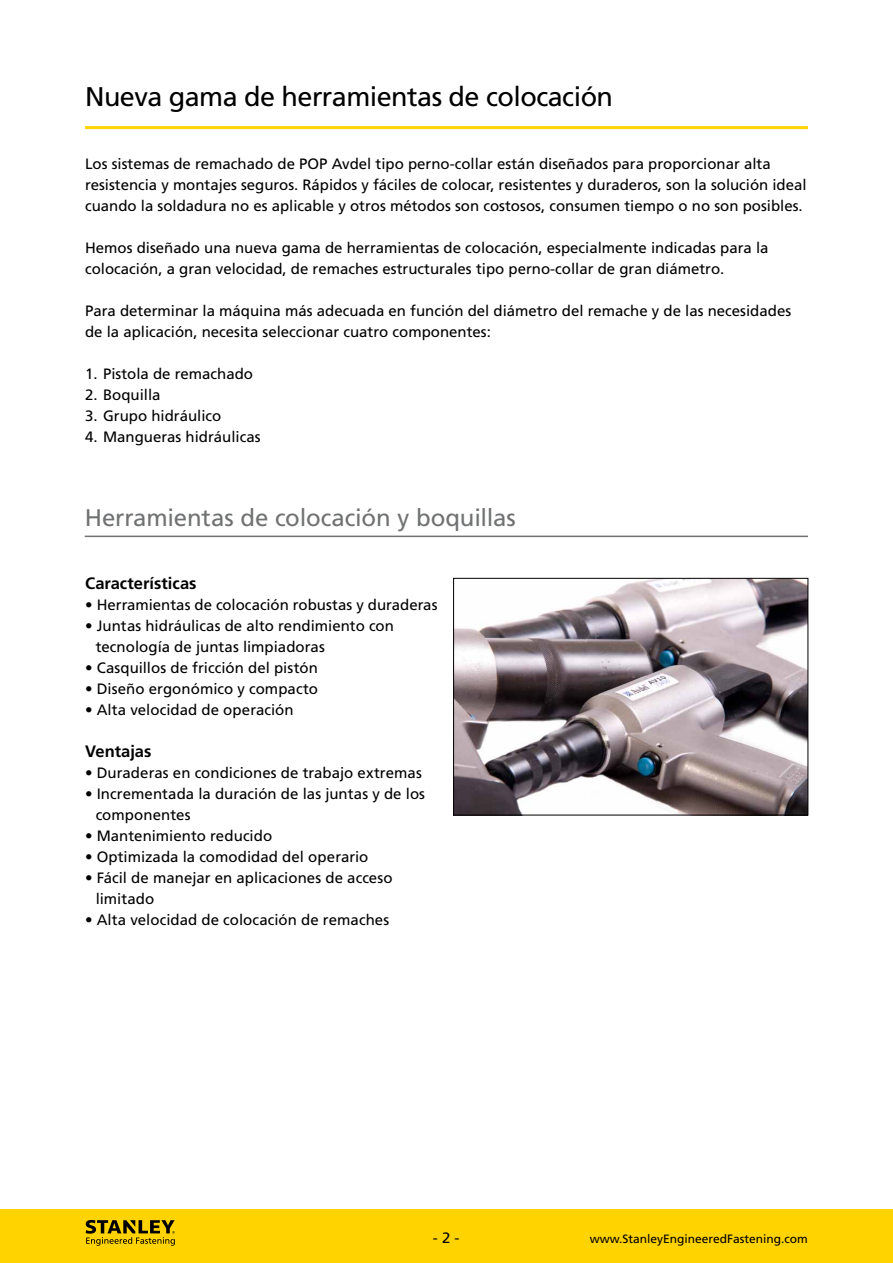
<style>
.page{position:relative;width:893px;height:1263px;background:#fff}
.page>*{position:absolute;margin:0;border:0;box-sizing:border-box;transform-origin:0 0}
.t1{font:27px "Frutiger LT";letter-spacing:-.02em;color:#000}
.t2{font:24px "Frutiger LT";letter-spacing:-.01em;color:#707172}
.t3{font:700 16.5px "Frutiger LT";color:#000}
.t4{font:15px/21px "Frutiger LT";color:#000}
.t5{font:12px "Frutiger LT";color:#000}
</style>
<div class="page">
<div style="left:0;top:1209px;width:893px;height:54px;background:#ffd300"></div>
<svg style="left:86px;top:1220px;width:89px;height:26px"></svg>
<img style="left:455px;top:580px;width:351px;height:233px">
<div style="left:453px;top:578px;width:355px;height:237px;border:1px solid #000"></div>
<hr style="left:85px;top:126px;width:723px;height:3px;background:#ffd300">
<hr style="left:85px;top:536px;width:723px;height:1px;background:#707172">
<h1 class="t1" style="left:85px;top:81px;width:530px">Nueva gama de herramientas de colocación</h1>
<p class="t4" style="left:85px;top:153px;width:723px">Los sistemas de remachado de POP Avdel tipo perno-collar están diseñados para proporcionar alta resistencia y montajes seguros. Rápidos y fáciles de colocar, resistentes y duraderos, son la solución ideal cuando la soldadura no es aplicable y otros métodos son costosos, consumen tiempo o no son posibles.</p>
<p class="t4" style="left:85px;top:237px;width:685px">Hemos diseñado una nueva gama de herramientas de colocación, especialmente indicadas para la colocación, a gran velocidad, de remaches estructurales tipo perno-collar de gran diámetro.</p>
<p class="t4" style="left:85px;top:300px;width:708px">Para determinar la máquina más adecuada en función del diámetro del remache y de las necesidades de la aplicación, necesita seleccionar cuatro componentes:</p>
<p class="t4" style="left:85px;top:363px;width:170px">1. Pistola de remachado</p>
<p class="t4" style="left:85px;top:384px;width:77px">2. Boquilla</p>
<p class="t4" style="left:85px;top:405px;width:138px">3. Grupo hidráulico</p>
<p class="t4" style="left:85px;top:426px;width:177px">4. Mangueras hidráulicas</p>
<h2 class="t2" style="left:85px;top:503px;width:432px">Herramientas de colocación y boquillas</h2>
<p class="t3" style="left:85px;top:573px;width:113px">Características</p>
<p class="t4" style="left:85px;top:594px;width:354px">• Herramientas de colocación robustas y duraderas</p>
<p class="t4" style="left:96px;top:615px;width:300px;text-indent:-11px">• Juntas hidráulicas de alto rendimiento con tecnología de juntas limpiadoras</p>
<p class="t4" style="left:85px;top:657px;width:234px">• Casquillos de fricción del pistón</p>
<p class="t4" style="left:85px;top:678px;width:235px">• Diseño ergonómico y compacto</p>
<p class="t4" style="left:85px;top:699px;width:210px">• Alta velocidad de operación</p>
<p class="t3" style="left:85px;top:741px;width:68px">Ventajas</p>
<p class="t4" style="left:85px;top:762px;width:338px">• Duraderas en condiciones de trabajo extremas</p>
<p class="t4" style="left:96px;top:783px;width:331px;text-indent:-11px">• Incrementada la duración de las juntas y de los componentes</p>
<p class="t4" style="left:85px;top:825px;width:189px">• Mantenimiento reducido</p>
<p class="t4" style="left:85px;top:846px;width:285px">• Optimizada la comodidad del operario</p>
<p class="t4" style="left:96px;top:867px;width:298px;text-indent:-11px">• Fácil de manejar en aplicaciones de acceso limitado</p>
<p class="t4" style="left:85px;top:909px;width:306px">• Alta velocidad de colocación de remaches</p>
<p class="t4" style="left:433px;top:1228px;width:28px">- 2 -</p>
<p class="t5" style="left:590px;top:1232px;width:220px">www.StanleyEngineeredFastening.com</p>
</div>
